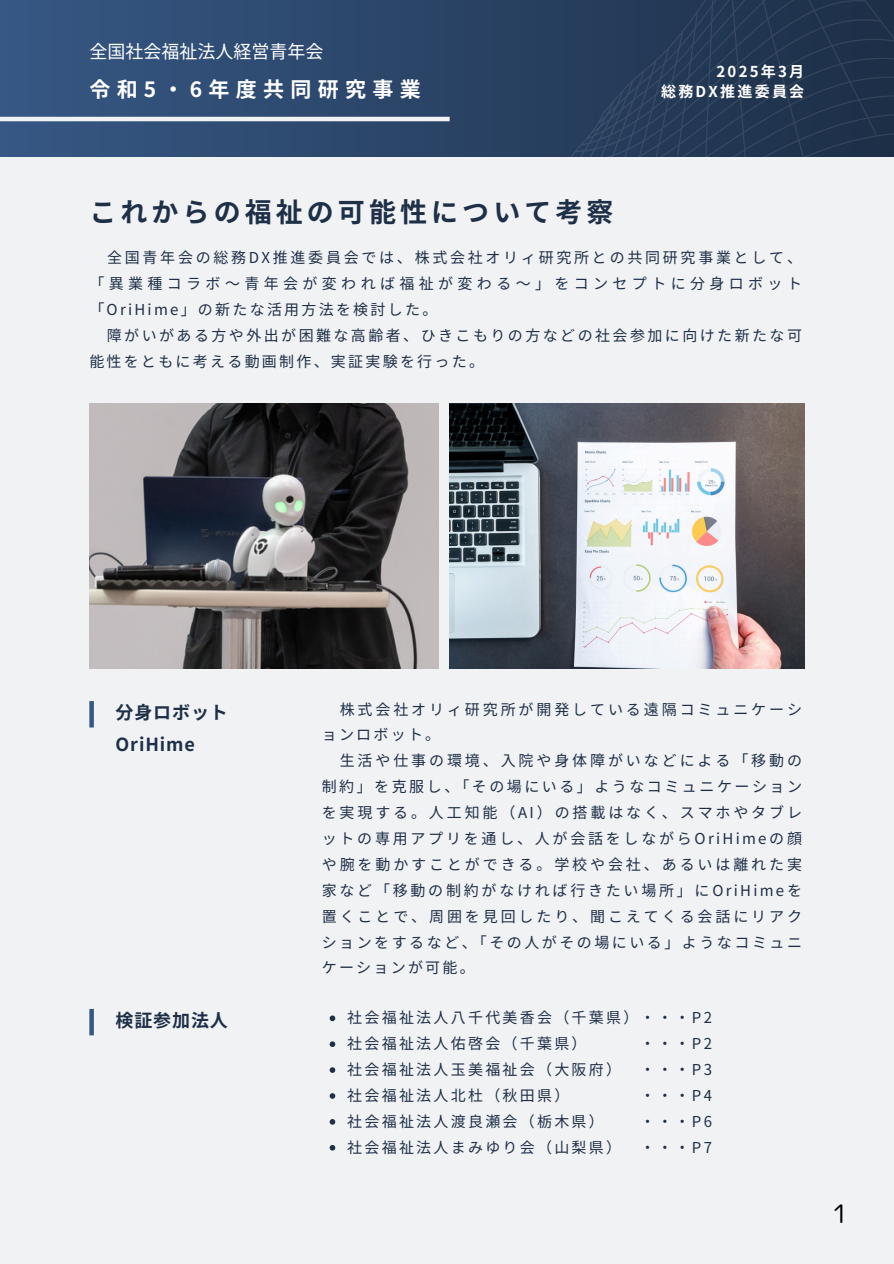
<style>
.page{position:relative;width:894px;height:1264px;background:#fff}
.page>*{position:absolute;margin:0;border:0;box-sizing:border-box;transform-origin:0 0}
.t1{font:700 27px "Noto Sans JP";letter-spacing:.15em;color:#1e3048}
.t2{font:25.5px "rounded mplus 1 p regular";color:#000}
.t3{font:700 21px "Noto Sans JP";letter-spacing:.3em;color:#fff}
.t4{font:700 18px/31.5px "Noto Sans JP";letter-spacing:.05em;color:#1e3048}
.t5{font:18px "Noto Sans CJ Ksc";color:#fff}
.t6{font:15px/25.8px "Noto Sans JP";letter-spacing:.15em;color:#1e3048;text-align:justify}
.t7{font:15px/25.8px "Noto Sans JP";letter-spacing:.19em;color:#1e3048}
.t8{font:700 15px/20.2px "Noto Sans JP";letter-spacing:.15em;color:#fff;text-align:right}
</style>
<div class="page">
<div style="left:0;top:0;width:893px;height:1263px;background:#f1f2f4"></div>
<svg style="left:0;top:0;width:526px;height:156px;background:#2f4c72"></svg>
<svg style="left:526px;top:0;width:367px;height:156px;background:#243854"></svg>
<hr style="left:0;top:117px;width:449px;height:4px;background:#f1f2f4">
<div style="left:89px;top:701px;width:5px;height:26px;background:#355783"></div>
<div style="left:89px;top:1008px;width:5px;height:27px;background:#355783"></div>
<img style="left:89px;top:403px;width:349px;height:265px">
<img style="left:449px;top:403px;width:355px;height:265px">
<svg style="left:329px;top:1015px;width:6px;height:6px"></svg>
<svg style="left:329px;top:1041px;width:6px;height:6px"></svg>
<svg style="left:329px;top:1067px;width:6px;height:5px"></svg>
<svg style="left:329px;top:1093px;width:6px;height:5px"></svg>
<svg style="left:329px;top:1119px;width:6px;height:5px"></svg>
<svg style="left:329px;top:1145px;width:6px;height:5px"></svg>
<h1 class="t5" style="left:89px;top:37px;width:234px">全国社会福祉法人経営青年会</h1>
<h6 class="t3" style="left:89px;top:72px;width:333px">令和5・6年度共同研究事業</h6>
<h5 class="t8" style="left:661px;top:60px;width:145px">2025年3月<br>総務DX推進委員会</h5>
<h3 class="t1" style="left:89px;top:191px;width:525px">これからの福祉の可能性について考察</h3>
<p class="t6" style="left:89px;top:244px;width:714px;text-indent:18px">全国青年会の総務DX推進委員会では、株式会社オリィ研究所との共同研究事業として、「異業種コラボ～青年会が変われば福祉が変わる～」をコンセプトに分身ロボット「OriHime」の新たな活用方法を検討した。</p>
<p class="t6" style="left:89px;top:322px;width:714px;text-indent:17px">障がいがある方や外出が困難な高齢者、ひきこもりの方などの社会参加に向けた新たな可能性をともに考える動画制作、実証実験を行った。</p>
<p class="t4" style="left:115px;top:695px;width:114px">分身ロボット<br>OriHime</p>
<p class="t7" style="left:322px;top:695px;width:481px;text-indent:18px">株式会社オリィ研究所が開発している遠隔コミュニケーションロボット。</p>
<p class="t6" style="left:322px;top:747px;width:481px;text-indent:18px">生活や仕事の環境、入院や身体障がいなどによる「移動の制約」を克服し、「その場にいる」ようなコミュニケーションを実現する。人工知能（AI）の搭載はなく、スマホやタブレットの専用アプリを通し、人が会話をしながらOriHimeの顔や腕を動かすことができる。学校や会社、あるいは離れた実家など「移動の制約がなければ行きたい場所」にOriHimeを置くことで、周囲を見回したり、聞こえてくる会話にリアクションをするなど、「その人がその場にいる」ようなコミュニケーションが可能。</p>
<p class="t4" style="left:115px;top:1003px;width:114px">検証参加法人</p>
<p class="t6" style="left:347px;top:1004px;width:366px">社会福祉法人八千代美香会（千葉県）・・・P2</p>
<h4 class="t6" style="left:347px;top:1030px;width:241px">社会福祉法人佑啓会（千葉県）</h4>
<p class="t6" style="left:347px;top:1055px;width:275px">社会福祉法人玉美福祉会（大阪府）</p>
<p class="t6" style="left:347px;top:1081px;width:223px">社会福祉法人北杜（秋田県）</p>
<p class="t6" style="left:347px;top:1107px;width:258px">社会福祉法人渡良瀬会（栃木県）</p>
<h4 class="t6" style="left:347px;top:1133px;width:275px">社会福祉法人まみゆり会（山梨県）</h4>
<p class="t6" style="left:640px;top:1030px;width:73px">・・・P2</p>
<p class="t6" style="left:640px;top:1055px;width:73px">・・・P3</p>
<p class="t6" style="left:640px;top:1081px;width:73px">・・・P4</p>
<p class="t6" style="left:640px;top:1107px;width:73px">・・・P6</p>
<p class="t6" style="left:640px;top:1133px;width:73px">・・・P7</p>
<h2 class="t2" style="left:832px;top:1195px;width:17px">1</h2>
</div>
